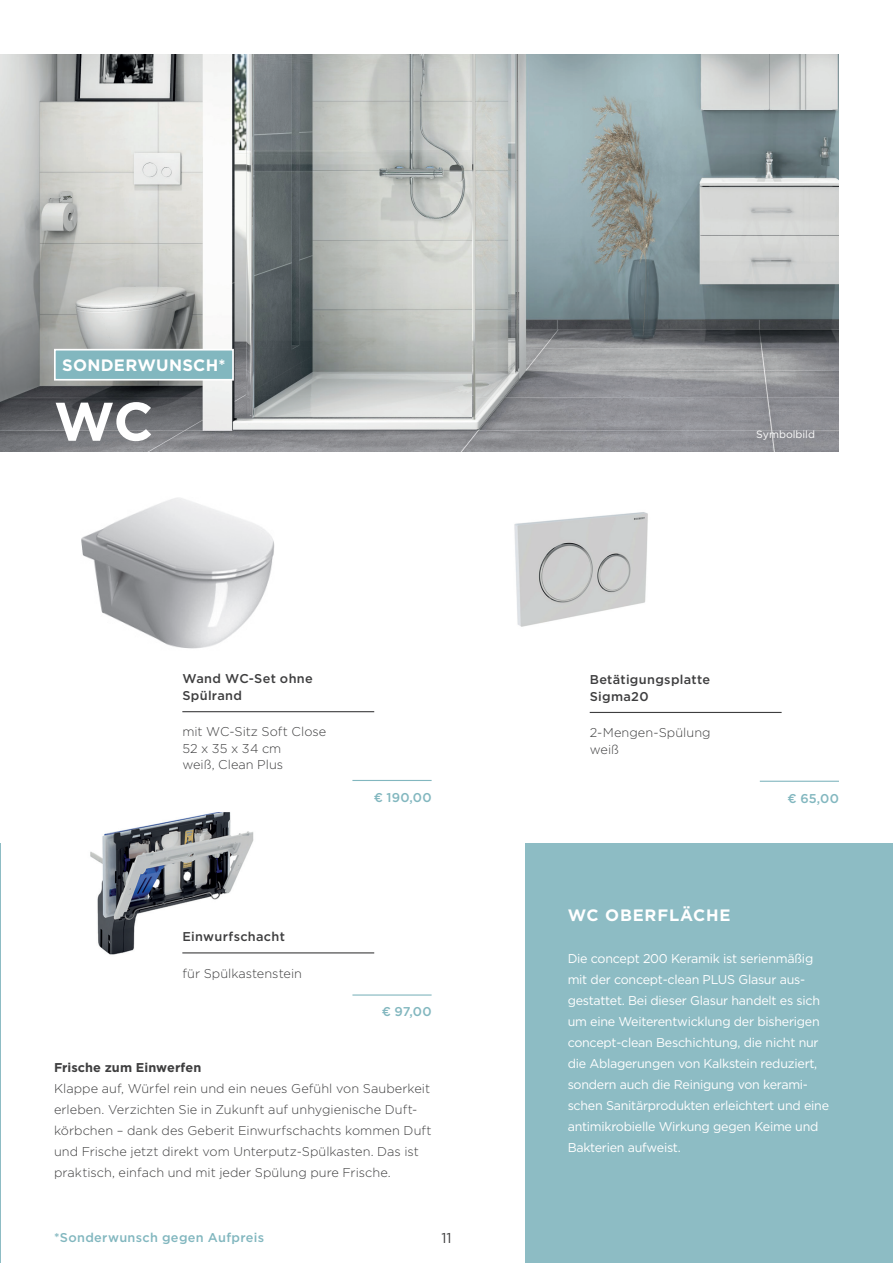
<style>
.page{position:relative;width:893px;height:1263px;background:#fff}
.page>*{position:absolute;margin:0;border:0;box-sizing:border-box;transform-origin:0 0}
.t1{font:700 54px "Gotham";color:#fff}
.t2{font:700 16.5px "Gotham";letter-spacing:.02em;color:#fff}
.t3{font:700 16.5px "Gotham";letter-spacing:.05em;color:#fff}
.t4{font:14.25px "Gotham";color:#3e3e3f}
.t5{font:12.75px/21px "Gotham";letter-spacing:-.02em;color:#fff}
.t6{font:300 12.75px/21px "Gotham";letter-spacing:.005em;color:#3e3e3f}
.t7{font:500 12.75px/16.5px "Gotham";letter-spacing:.025em;color:#3e3e3f}
.t8{font:500 12.75px "Gotham";letter-spacing:.025em;color:#82b7bf}
.t9{font:700 12.75px "Gotham";letter-spacing:.005em;color:#3e3e3f}
.t10{font:10.5px "Gotham";color:#fff}
</style>
<div class="page">
<div style="left:525px;top:844px;width:368px;height:419px;background:#8dbcc4"></div>
<img style="left:0;top:54px;width:839px;height:398px">
<img style="left:81px;top:498px;width:194px;height:151px">
<hr style="left:182px;top:711px;width:192px;height:1px;background:#3e3e3f">
<hr style="left:352px;top:780px;width:80px;height:1px;background:#82b7bf">
<img style="left:90px;top:812px;width:169px;height:143px">
<hr style="left:182px;top:952px;width:192px;height:1px;background:#3e3e3f">
<hr style="left:352px;top:994px;width:80px;height:1px;background:#82b7bf">
<hr style="left:590px;top:712px;width:192px;height:1px;background:#3e3e3f">
<img style="left:514px;top:512px;width:134px;height:115px">
<hr style="left:760px;top:781px;width:79px;height:1px;background:#82b7bf">
<hr style="left:0;top:844px;width:1px;height:419px;background:#8dbcc4">
<div style="left:54px;top:349px;width:180px;height:32px;background:#82b7bf;border:2px solid #fff"></div>
<p class="t2" style="left:62px;top:354px;width:165px">SONDERWUNSCH*</p>
<h1 class="t1" style="left:54px;top:386px;width:101px">WC</h1>
<p class="t7" style="left:182px;top:670px;width:132px">Wand WC-Set ohne<br>Spülrand</p>
<p class="t6" style="left:182px;top:723px;width:145px;line-height:16.5px">mit WC-Sitz Soft Close<br>52 x 35 x 34 cm<br>weiß, Clean Plus</p>
<p class="t8" style="left:374px;top:789px;width:59px">€ 190,00</p>
<p class="t7" style="left:182px;top:928px;width:104px">Einwurfschacht</p>
<p class="t6" style="left:182px;top:962px;width:121px">für Spülkastenstein</p>
<p class="t8" style="left:382px;top:1003px;width:51px">€ 97,00</p>
<p class="t9" style="left:54px;top:1059px;width:149px">Frische zum Einwerfen</p>
<p class="t6" style="left:54px;top:1078px;width:379px">Klappe auf, Würfel rein und ein neues Gefühl von Sauberkeit erleben. Verzichten Sie in Zukunft auf unhygienische Duft&shy;körbchen – dank des Geberit Einwurfschachts kommen Duft und Frische jetzt direkt vom Unterputz-Spülkasten. Das ist praktisch, einfach und mit jeder Spülung pure Frische.</p>
<p class="t8" style="left:54px;top:1229px;width:212px">*Sonderwunsch gegen Aufpreis</p>
<p class="t4" style="left:441px;top:1229px;width:12px">11</p>
<p class="t10" style="left:756px;top:428px;width:60px">Symbolbild</p>
<p class="t7" style="left:590px;top:671px;width:122px">Betätigungsplatte<br>Sigma20</p>
<p class="t6" style="left:590px;top:724px;width:122px;line-height:16.5px">2-Mengen-Spülung weiß</p>
<p class="t8" style="left:788px;top:790px;width:53px">€ 65,00</p>
<p class="t3" style="left:568px;top:904px;width:164px">WC OBERFLÄCHE</p>
<p class="t5" style="left:568px;top:947px;width:263px">Die concept 200 Keramik ist serienmäßig mit der concept-clean PLUS Glasur aus&shy;gestattet. Bei dieser Glasur handelt es sich um eine Weiterentwicklung der bisherigen concept-clean Beschichtung, die nicht nur die Ablagerungen von Kalkstein reduziert, sondern auch die Reinigung von kerami&shy;schen Sanitärprodukten erleichtert und eine antimikrobielle Wirkung gegen Keime und Bakterien aufweist.</p>
</div>
